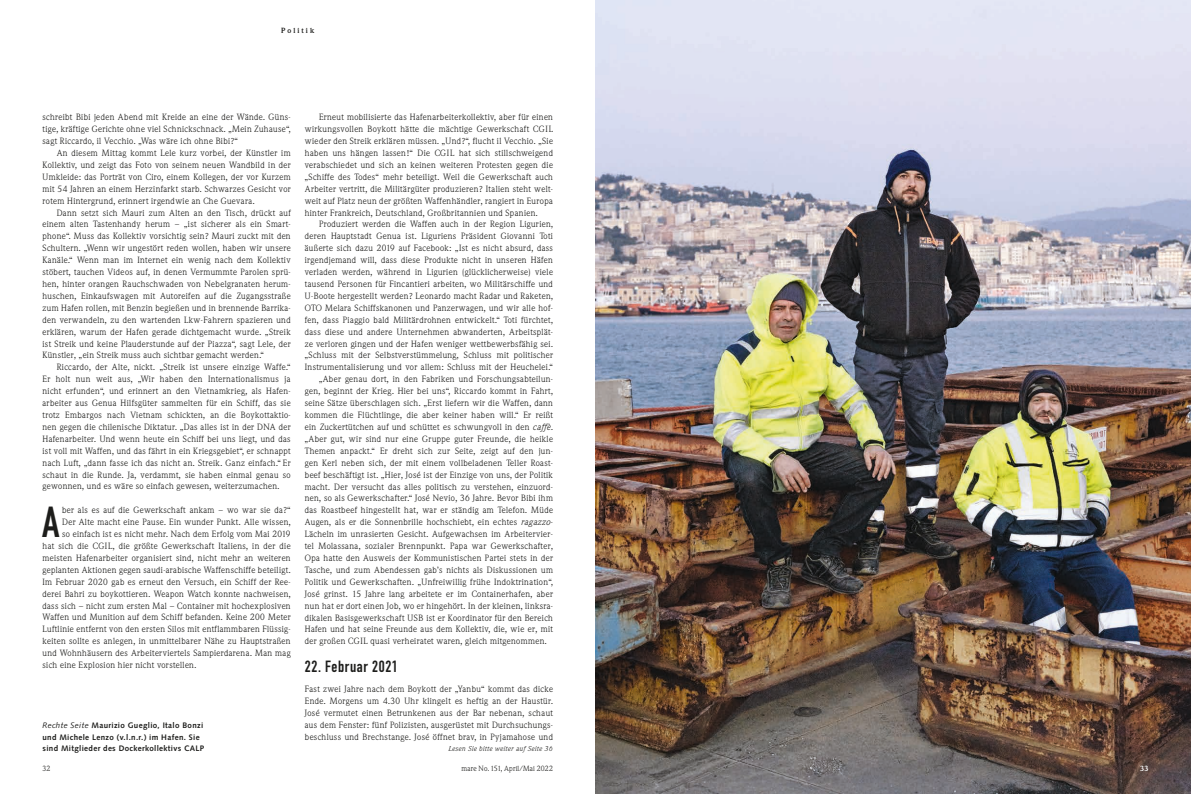
<style>
.page{position:relative;width:1191px;height:794px;background:#fff}
.page>*{position:absolute;margin:0;border:0;box-sizing:border-box;transform-origin:0 0}
.t1{font:700 42.7px "DIN Condensed";color:#1d1d1b}
.t2{font:700 16px "DIN Condensed";letter-spacing:.04em;color:#1d1d1b}
.t3{font:9px/11.9px "Weidemann BQ";letter-spacing:.04em;color:#1d1d1b;text-align:justify}
.t4{font:700 8px/11.9px "Syntax";letter-spacing:.04em;color:#1d1d1b}
.t5{font:7.5px "Weidemann BQ";letter-spacing:.02em;color:#1d1d1b}
.t6{font:700 7.5px "Weidemann BQ";letter-spacing:.275em;color:#1d1d1b}
.t7{font:700 7.5px "Weidemann BQ";color:#fff}
.t8{font:italic 7px "Weidemann BQ";letter-spacing:.06em;color:#1d1d1b}
.s1{font-weight:400;font-style:italic}
.s2{font-style:italic}
</style>
<div class="page">
<img style="left:595px;top:0;width:596px;height:794px">
<p class="t6" style="left:281px;top:26px;width:35px">Politik</p>
<p class="t3" style="left:43px;top:111px;width:250px">schreibt Bibi jeden Abend mit Kreide an eine der Wände. Güns&shy;tige, kräftige Gerichte ohne viel Schnickschnack. „Mein Zuhause“, sagt Riccardo, il Vecchio. „Was wäre ich ohne Bibi?“</p>
<p class="t3" style="left:43px;top:147px;width:250px;text-indent:14px">An diesem Mittag kommt Lele kurz vorbei, der Künstler im Kollektiv, und zeigt das Foto von seinem neuen Wandbild in der Umkleide: das Porträt von Ciro, einem Kollegen, der vor Kurzem mit 54 Jahren an einem Herzinfarkt starb. Schwarzes Gesicht vor rotem Hintergrund, erinnert irgendwie an Che Guevara.</p>
<p class="t3" style="left:43px;top:207px;width:250px;text-indent:14px">Dann setzt sich Mauri zum Alten an den Tisch, drückt auf einem alten Tastenhandy herum – „ist sicherer als ein Smart&shy;phone“. Muss das Kollektiv vorsichtig sein? Mauri zuckt mit den Schultern. „Wenn wir ungestört reden wollen, haben wir unsere Kanäle.“ Wenn man im Internet ein wenig nach dem Kollektiv stöbert, tauchen Videos auf, in denen Vermummte Parolen sprü&shy;hen, hinter orangen Rauchschwaden von Nebelgranaten herum&shy;huschen, Einkaufswagen mit Autoreifen auf die Zugangsstraße zum Hafen rollen, mit Benzin begießen und in brennende Barrika&shy;den verwandeln, zu den wartenden Lkw-Fahrern spazieren und erklären, warum der Hafen gerade dichtgemacht wurde. „Streik ist Streik und keine Plauderstunde auf der Piazza“, sagt Lele, der Künstler, „ein Streik muss auch sichtbar gemacht werden.“</p>
<p class="t3" style="left:43px;top:361px;width:250px;text-indent:14px">Riccardo, der Alte, nickt. „Streik ist unsere einzige Waffe.“ Er holt nun weit aus, „Wir haben den Internationalismus ja nicht erfunden“, und erinnert an den Vietnamkrieg, als Hafen&shy;arbeiter aus Genua Hilfsgüter sammelten für ein Schiff, das sie trotz Embargos nach Vietnam schickten, an die Boykottaktio&shy;nen gegen die chilenische Diktatur. „Das alles ist in der DNA der Hafenarbeiter. Und wenn heute ein Schiff bei uns liegt, und das ist voll mit Waffen, und das fährt in ein Kriegsgebiet“, er schnappt nach Luft, „dann fasse ich das nicht an. Streik. Ganz einfach.“ Er schaut in die Runde. Ja, verdammt, sie haben einmal genau so gewonnen, und es wäre so einfach gewesen, weiterzumachen.</p>
<h1 class="t1" style="left:42px;top:493px;width:19px">A</h1>
<p class="t3" style="left:62px;top:504px;width:230px">ber als es auf die Gewerkschaft ankam – wo war sie da?“</p>
<p class="t3" style="left:62px;top:516px;width:230px">Der Alte macht eine Pause. Ein wunder Punkt. Alle wissen,</p>
<p class="t3" style="left:62px;top:528px;width:230px">so einfach ist es nicht mehr. Nach dem Erfolg vom Mai 2019</p>
<p class="t3" style="left:43px;top:540px;width:250px">hat sich die CGIL, die größte Gewerkschaft Italiens, in der die</p>
<p class="t3" style="left:43px;top:552px;width:250px">meisten Hafenarbeiter organisiert sind, nicht mehr an weiteren</p>
<p class="t3" style="left:43px;top:564px;width:250px">geplanten Aktionen gegen saudi-arabische Waffenschiffe beteiligt.</p>
<p class="t3" style="left:43px;top:576px;width:250px">Im Februar 2020 gab es erneut den Versuch, ein Schiff der Ree-</p>
<p class="t3" style="left:43px;top:588px;width:250px">derei Bahri zu boykottieren. Weapon Watch konnte nachweisen,</p>
<p class="t3" style="left:43px;top:600px;width:250px">dass sich – nicht zum ersten Mal – Container mit hochexplosiven</p>
<p class="t3" style="left:43px;top:611px;width:250px">Waffen und Munition auf dem Schiff befanden. Keine 200 Meter</p>
<p class="t3" style="left:43px;top:623px;width:250px">Luftlinie entfernt von den ersten Silos mit entflammbaren Flüssig-</p>
<p class="t3" style="left:43px;top:635px;width:250px">keiten sollte es anlegen, in unmittelbarer Nähe zu Hauptstraßen</p>
<p class="t3" style="left:43px;top:647px;width:250px">und Wohnhäusern des Arbeiterviertels Sampierdarena. Man mag</p>
<p class="t3" style="left:43px;top:659px;width:155px">sich eine Explosion hier nicht vorstellen.</p>
<p class="t4" style="left:43px;top:719px;width:163px"><span class="s1">Rechte Seite</span> Maurizio Gueglio, Italo Bonzi und Michele Lenzo (v.l.n.r.) im Hafen. Sie sind Mitglieder des Dockerkollektivs CALP</p>
<p class="t3" style="left:305px;top:111px;width:250px;text-indent:14px">Erneut mobilisierte das Hafenarbeiterkollektiv, aber für einen wirkungsvollen Boykott hätte die mächtige Gewerkschaft CGIL wieder den Streik erklären müssen. „Und?“, flucht il Vecchio. „Sie haben uns hängen lassen!“ Die CGIL hat sich stillschweigend verabschiedet und sich an keinen weiteren Protesten gegen die „Schiffe des Todes“ mehr beteiligt. Weil die Gewerkschaft auch Arbeiter vertritt, die Militärgüter produzieren? Italien steht welt&shy;weit auf Platz neun der größten Waffenhändler, rangiert in Europa hinter Frankreich, Deutschland, Großbritannien und Spanien.</p>
<p class="t3" style="left:319px;top:219px;width:235px">Produziert werden die Waffen auch in der Region Ligurien,</p>
<p class="t3" style="left:305px;top:230px;width:250px">deren Hauptstadt Genua ist. Liguriens Präsident Giovanni Toti</p>
<p class="t3" style="left:305px;top:242px;width:249px">äußerte sich dazu 2019 auf Facebook: „Ist es nicht absurd, dass</p>
<p class="t3" style="left:305px;top:254px;width:250px">irgendjemand will, dass diese Produkte nicht in unseren Häfen</p>
<p class="t3" style="left:305px;top:266px;width:250px">verladen werden, während in Ligurien (glücklicherweise) viele</p>
<p class="t3" style="left:305px;top:278px;width:250px">tausend Personen für Fincantieri arbeiten, wo Militärschiffe und</p>
<p class="t3" style="left:305px;top:290px;width:250px">U-Boote hergestellt werden? Leonardo macht Radar und Raketen,</p>
<p class="t3" style="left:305px;top:302px;width:250px">OTO Melara Schiffskanonen und Panzerwagen, und wir alle hof-</p>
<p class="t3" style="left:305px;top:314px;width:250px">fen, dass Piaggio bald Militärdrohnen entwickelt.“ Toti fürchtet,</p>
<p class="t3" style="left:305px;top:326px;width:250px">dass diese und andere Unternehmen abwanderten, Arbeitsplät-</p>
<p class="t3" style="left:305px;top:338px;width:250px">ze verloren gingen und der Hafen weniger wettbewerbsfähig sei.</p>
<p class="t3" style="left:305px;top:350px;width:250px">„Schluss mit der Selbstverstümmelung, Schluss mit politischer</p>
<p class="t3" style="left:305px;top:361px;width:250px">Instrumentalisierung und vor allem: Schluss mit der Heuchelei.“</p>
<p class="t3" style="left:319px;top:373px;width:235px">„Aber genau dort, in den Fabriken und Forschungsabteilun-</p>
<p class="t3" style="left:305px;top:385px;width:249px">gen, beginnt der Krieg. Hier bei uns“, Riccardo kommt in Fahrt,</p>
<p class="t3" style="left:305px;top:397px;width:250px">seine Sätze überschlagen sich. „Erst liefern wir die Waffen, dann</p>
<p class="t3" style="left:305px;top:409px;width:250px">kommen die Flüchtlinge, die aber keiner haben will.“ Er reißt</p>
<p class="t3" style="left:305px;top:421px;width:250px">ein Zuckertütchen auf und schüttet es schwungvoll in den <span class="s2">caffè</span>.</p>
<p class="t3" style="left:305px;top:433px;width:250px">„Aber gut, wir sind nur eine Gruppe guter Freunde, die heikle</p>
<p class="t3" style="left:305px;top:445px;width:250px">Themen anpackt.“ Er dreht sich zur Seite, zeigt auf den jun-</p>
<p class="t3" style="left:305px;top:457px;width:250px">gen Kerl neben sich, der mit einem vollbeladenen Teller Roast-</p>
<p class="t3" style="left:305px;top:469px;width:250px">beef beschäftigt ist. „Hier, José ist der Einzige von uns, der Politik</p>
<p class="t3" style="left:305px;top:481px;width:250px">macht. Der versucht das alles politisch zu verstehen, einzuord-</p>
<p class="t3" style="left:305px;top:492px;width:250px">nen, so als Gewerkschafter.“ José Nevio, 36 Jahre. Bevor Bibi ihm</p>
<p class="t3" style="left:305px;top:504px;width:250px">das Roastbeef hingestellt hat, war er ständig am Telefon. Müde</p>
<p class="t3" style="left:305px;top:516px;width:250px">Augen, als er die Sonnenbrille hochschiebt, ein echtes <span class="s2">ragazzo</span>-</p>
<p class="t3" style="left:305px;top:528px;width:250px">Lächeln im unrasierten Gesicht. Aufgewachsen im Arbeitervier-</p>
<p class="t3" style="left:305px;top:540px;width:250px">tel Molassana, sozialer Brennpunkt. Papa war Gewerkschafter,</p>
<p class="t3" style="left:305px;top:552px;width:250px">Opa hatte den Ausweis der Kommunistischen Partei stets in der</p>
<p class="t3" style="left:305px;top:564px;width:250px">Tasche, und zum Abendessen gab’s nichts als Diskussionen um</p>
<p class="t3" style="left:305px;top:576px;width:250px">Politik und Gewerkschaften. „Unfreiwillig frühe Indoktrination“,</p>
<p class="t3" style="left:305px;top:588px;width:250px">José grinst. 15 Jahre lang arbeitete er im Containerhafen, aber</p>
<p class="t3" style="left:305px;top:600px;width:250px">nun hat er dort einen Job, wo er hingehört. In der kleinen, linksra-</p>
<p class="t3" style="left:305px;top:611px;width:250px">dikalen Basisgewerkschaft USB ist er Koordinator für den Bereich</p>
<p class="t3" style="left:305px;top:623px;width:249px">Hafen und hat seine Freunde aus dem Kollektiv, die, wie er, mit</p>
<p class="t3" style="left:305px;top:635px;width:243px">der großen CGIL quasi verheiratet waren, gleich mitgenommen.</p>
<p class="t3" style="left:305px;top:683px;width:250px">Fast zwei Jahre nach dem Boykott der „Yanbu“ kommt das dicke Ende. Morgens um 4.30 Uhr klingelt es heftig an der Haustür.<br>José vermutet einen Betrunkenen aus der Bar nebenan, schaut aus dem Fenster: fünf Polizisten, ausgerüstet mit Durchsuchungs&shy;beschluss und Brechstange. José öffnet brav, in Pyjamahose und</p>
<h2 class="t2" style="left:305px;top:656px;width:95px">22. Februar 2021</h2>
<p class="t8" style="left:448px;top:745px;width:105px">Lesen Sie bitte weiter auf Seite 36</p>
<p class="t5" style="left:43px;top:764px;width:9px">32</p>
<p class="t5" style="left:461px;top:764px;width:93px">mare No. 151, April/Mai 2022</p>
<p class="t7" style="left:1140px;top:764px;width:10px">33</p>
</div>
